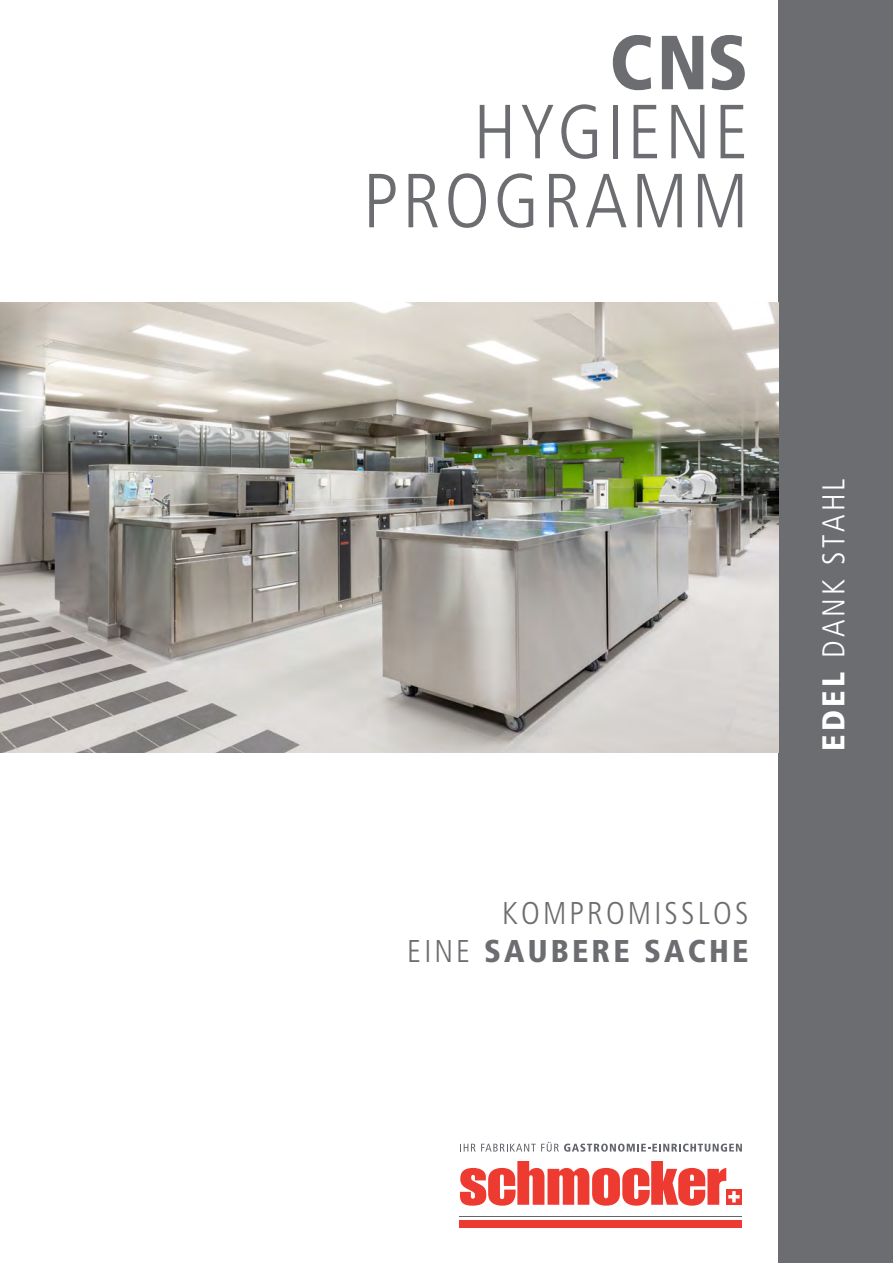
<style>
.page{position:relative;width:893px;height:1263px;background:#fff}
.page>*{position:absolute;margin:0;border:0;box-sizing:border-box;transform-origin:0 0}
.t1{font:300 condensed 76.5px/69px "Frutiger";letter-spacing:.05em;color:#6c6d70;text-align:right}
.t2{font:900 condensed 76.5px "Frutiger";color:#6c6d70}
.t3{font:300 condensed 31.5px/37.8px "Frutiger";letter-spacing:.1em;color:#6c6d70;text-align:right}
.t4{font:300 condensed 31.5px "Frutiger";letter-spacing:.1em;color:#fff}
.s1{font-weight:900}
</style>
<div class="page">
<div style="left:778px;top:0;width:115px;height:1263px;background:#6c6d70"></div>
<div style="left:726px;top:1189px;width:16px;height:16px;background:#ee3b32"></div>
<svg style="left:460px;top:1161px;width:280px;height:45px"></svg>
<div style="left:459px;top:1220px;width:283px;height:7px;background:#ee3b32"></div>
<hr style="left:459px;top:1216px;width:283px;height:1px;background:#62656a">
<svg style="left:460px;top:1142px;width:282px;height:10px"></svg>
<img style="left:0;top:303px;width:778px;height:449px">
<h1 class="t2" style="left:609px;top:17px;width:141px">CNS</h1>
<h1 class="t1" style="left:363px;top:98px;width:387px">HYGIENE<br>PROGRAMM</h1>
<p class="t3" style="left:407px;top:895px;width:343px">KOMPROMISSLOS<br>EINE <span class="s1">SAUBERE SACHE</span></p>
<p class="t4" style="left:815px;top:751px;width:274px;rotate:-90deg"><span class="s1">EDEL</span> DANK STAHL</p>
</div>
